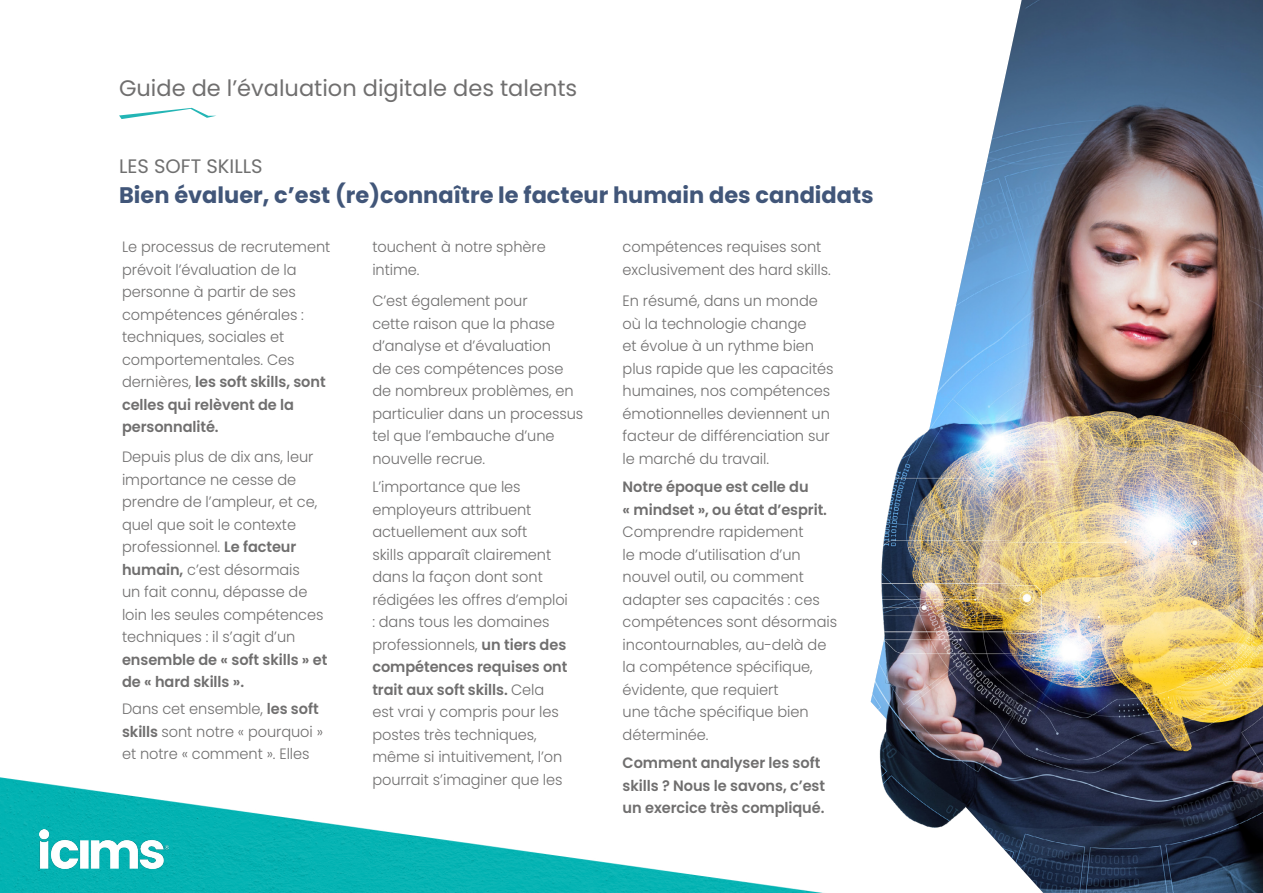
<style>
.page{position:relative;width:1263px;height:893px;background:#fff}
.page>*{position:absolute;margin:0;border:0;box-sizing:border-box;transform-origin:0 0}
.t1{font:700 22.5px "Poppins";color:#415679}
.t2{font:22.5px "Poppins";color:#706f6f}
.t3{font:19.5px "Poppins";color:#6f6f6f}
.t4{font:300 15px/22.5px "Poppins";letter-spacing:-.005em;color:#706f6f}
.t5{font:600 15px/22.5px "Poppins";letter-spacing:-.005em;color:#706f6f}
.s1{font-weight:600}
</style>
<div class="page">
<img style="left:0;top:777px;width:741px;height:116px">
<svg style="left:119px;top:108px;width:97px;height:11px"></svg>
<img style="left:741px;top:0;width:522px;height:893px">
<img style="left:39px;top:829px;width:129px;height:39px">
<h1 class="t2" style="left:119px;top:75px;width:460px">Guide de l’évaluation digitale des talents</h1>
<h2 class="t3" style="left:119px;top:155px;width:145px">LES SOFT SKILLS</h2>
<h1 class="t1" style="left:119px;top:182px;width:756px">Bien évaluer, c’est (re)connaître le facteur humain des candidats</h1>
<p class="t4" style="left:122px;top:236px;width:210px">Le processus de recrutement prévoit l’évaluation de la personne à partir de ses compétences générales : techniques, sociales et comportementales. Ces dernières, <span class="s1">les soft skills, sont celles qui relèvent de la personnalité.</span></p>
<p class="t4" style="left:122px;top:446px;width:203px">Depuis plus de dix ans, leur importance ne cesse de prendre de l’ampleur, et ce, quel que soit le contexte professionnel. <span class="s1">Le facteur humain,</span> c’est désormais<br>un fait connu, dépasse de loin les seules compétences techniques : il s’agit d’un</p>
<p class="t5" style="left:122px;top:648px;width:207px">ensemble de « soft skills » et de « hard skills ».</p>
<p class="t4" style="left:122px;top:698px;width:202px">Dans cet ensemble, <span class="s1">les soft skills</span> sont notre « pourquoi » et notre « comment ». Elles</p>
<p class="t4" style="left:372px;top:236px;width:175px">touchent à notre sphère intime.</p>
<p class="t4" style="left:372px;top:290px;width:213px">C’est également pour<br>cette raison que la phase d’analyse et d’évaluation<br>de ces compétences pose de nombreux problèmes, en particulier dans un processus tel que l’embauche d’une nouvelle recrue.</p>
<p class="t4" style="left:372px;top:476px;width:197px">L’importance que les employeurs attribuent actuellement aux soft<br>skills apparaît clairement dans la façon dont sont rédigées les offres d’emploi : dans tous les domaines professionnels, <span class="s1">un tiers des compétences requises ont trait aux soft skills.</span> Cela est vrai y compris pour les postes très techniques, même si intuitivement, l’on pourrait s’imaginer que les</p>
<p class="t4" style="left:623px;top:236px;width:210px">compétences requises sont exclusivement des hard skills.</p>
<p class="t4" style="left:623px;top:290px;width:212px">En résumé, dans un monde où la technologie change<br>et évolue à un rythme bien plus rapide que les capacités humaines, nos compétences émotionnelles deviennent un facteur de différenciation sur le marché du travail.</p>
<p class="t5" style="left:623px;top:476px;width:206px">Notre époque est celle du<br>« mindset », ou état d’esprit.</p>
<p class="t4" style="left:623px;top:521px;width:216px">Comprendre rapidement<br>le mode d’utilisation d’un nouvel outil, ou comment adapter ses capacités : ces compétences sont désormais incontournables, au-delà de la compétence spécifique, évidente, que requiert<br>une tâche spécifique bien déterminée.</p>
<p class="t5" style="left:623px;top:752px;width:204px">Comment analyser les soft skills ? Nous le savons, c’est un exercice très compliqué.</p>
</div>
